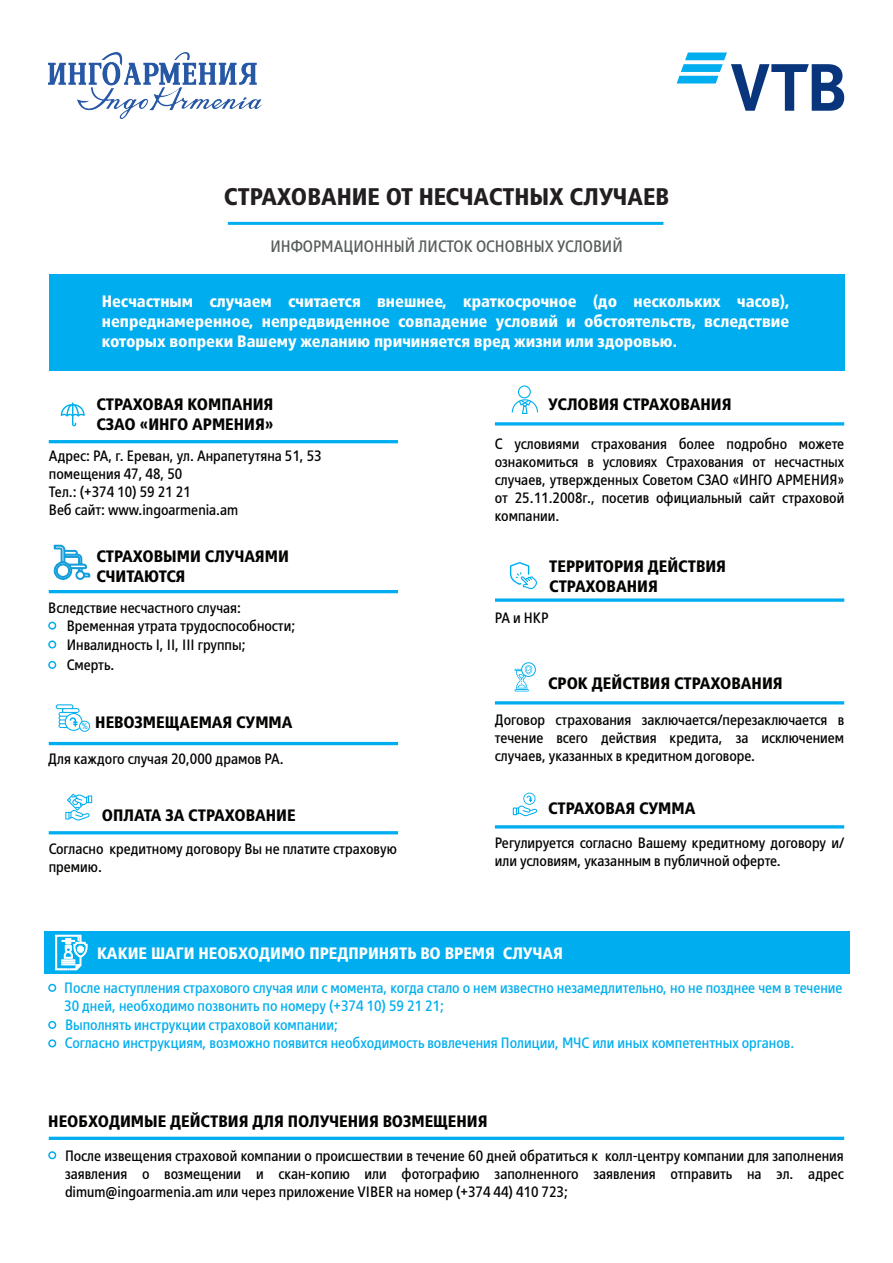
<style>
.page{position:relative;width:893px;height:1263px;background:#fff}
.page>*{position:absolute;margin:0;border:0;box-sizing:border-box;transform-origin:0 0}
.t1{font:700 24px "VTB Group Cond";color:#231f20}
.t2{font:700 16.5px/19.8px "VTB Group Cond";color:#fff;text-align:justify}
.t3{font:700 16.5px/19.8px "VTB Group Cond";color:#040503}
.t4{font:16.5px "VTB Group Cond";color:#585e5c}
.t5{font:15px/18px "VTB Group Cond";color:#040503}
.t6{font:15px/18.5px "VTB Group Cond";color:#00aeef}
.t7{font:8.7px "VTB Group Cond";color:#00aeef}
</style>
<div class="page">
<svg style="left:495px;top:598px;width:349px;height:4px"></svg>
<svg style="left:510px;top:562px;width:27px;height:27px"></svg>
<div style="left:49px;top:274px;width:795px;height:96px;background:#00aeef"></div>
<div style="left:44px;top:931px;width:805px;height:43px;background:#00aeef"></div>
<svg style="left:677px;top:53px;width:167px;height:58px"></svg>
<div style="left:48px;top:622px;width:8px;height:8px;border:2px solid #00aeef;border-radius:50%"></div>
<div style="left:48px;top:640px;width:8px;height:8px;border:2px solid #00aeef;border-radius:50%"></div>
<div style="left:48px;top:984px;width:8px;height:8px;border:2px solid #00aeef;border-radius:50%"></div>
<div style="left:48px;top:1039px;width:8px;height:8px;border:2px solid #00aeef;border-radius:50%"></div>
<div style="left:48px;top:1151px;width:8px;height:8px;border:2px solid #00aeef;border-radius:50%"></div>
<div style="left:48px;top:1021px;width:8px;height:8px;border:2px solid #00aeef;border-radius:50%"></div>
<div style="left:48px;top:661px;width:8px;height:8px;border:2px solid #00aeef;border-radius:50%"></div>
<svg style="left:522px;top:663px;width:13px;height:13px"></svg>
<div style="left:521px;top:662px;width:15px;height:15px;border:1px solid #00aeef;border-radius:50%"></div>
<svg style="left:514px;top:665px;width:18px;height:26px"></svg>
<svg style="left:65px;top:794px;width:27px;height:26px"></svg>
<svg style="left:513px;top:793px;width:24px;height:23px"></svg>
<img style="left:49px;top:53px;width:212px;height:65px">
<div style="left:518px;top:385px;width:13px;height:13px;border:1px solid #00aeef;border-radius:50%"></div>
<svg style="left:511px;top:399px;width:28px;height:15px"></svg>
<svg style="left:56px;top:704px;width:27px;height:27px"></svg>
<div style="left:80px;top:721px;width:10px;height:10px;background:#fff;border-radius:50%"></div>
<div style="left:79px;top:721px;width:11px;height:10px;border:1px solid #00aeef;border-radius:50%"></div>
<hr style="left:49px;top:440px;width:349px;height:3px;background:#00aeef">
<hr style="left:495px;top:422px;width:349px;height:3px;background:#00aeef">
<hr style="left:495px;top:701px;width:349px;height:3px;background:#00aeef">
<hr style="left:495px;top:825px;width:349px;height:3px;background:#00aeef">
<hr style="left:49px;top:831px;width:349px;height:3px;background:#00aeef">
<hr style="left:49px;top:590px;width:349px;height:3px;background:#00aeef">
<hr style="left:49px;top:742px;width:349px;height:3px;background:#00aeef">
<hr style="left:49px;top:1137px;width:795px;height:3px;background:#00aeef">
<svg style="left:61px;top:403px;width:24px;height:23px"></svg>
<hr style="left:228px;top:222px;width:435px;height:3px;background:#00aeef">
<svg style="left:53px;top:545px;width:37px;height:35px"></svg>
<svg style="left:55px;top:935px;width:32px;height:35px"></svg>
<h1 class="t1" style="left:224px;top:181px;width:447px">СТРАХОВАНИE ОТ НЕСЧАСТНЫХ СЛУЧАЕВ</h1>
<p class="t4" style="left:270px;top:235px;width:354px">ИНФОРМАЦИОННЫЙ ЛИСТОК ОСНОВНЫХ УСЛОВИЙ</p>
<p class="t2" style="left:102px;top:291px;width:689px">Несчастным случаем считается внешнее, краткосрочное (до нескольких часов), непреднамеренное, непредвиденное совпадение условий и обстоятельств, вследствие которых вопреки Вашему желанию причиняется вред жизни или здоровью.</p>
<p class="t3" style="left:96px;top:394px;width:179px">СТРАХОВАЯ КОМПАНИЯ<br>СЗАО «ИНГО АРМЕНИЯ»</p>
<p class="t5" style="left:49px;top:446px;width:274px">Адрес: РА, г. Ереван, ул. Анрапетутяна 51, 53 помещения 47, 48, 50<br>Тел.: (+374 10) 59 21 21<br>Веб сайт: www.ingoarmenia.am</p>
<p class="t3" style="left:96px;top:546px;width:194px">СТРАХОВЫМИ СЛУЧАЯМИ<br>СЧИТАЮТСЯ</p>
<p class="t5" style="left:48px;top:598px;width:194px">Вследствие несчастного случая:</p>
<p class="t5" style="left:67px;top:616px;width:230px;line-height:18.9px">Временная утрата трудоспособности;<br>Инвалидность I, II, III группы;</p>
<p class="t5" style="left:67px;top:655px;width:49px">Смерть.</p>
<p class="t7" style="left:82px;top:721px;width:7px">%</p>
<p class="t3" style="left:95px;top:712px;width:199px">НЕВОЗМЕЩАЕМАЯ СУММА</p>
<p class="t5" style="left:48px;top:749px;width:237px">Для каждого случая 20,000 драмов РА.</p>
<p class="t3" style="left:102px;top:805px;width:195px">ОПЛАТА ЗА СТРАХОВАНИЕ</p>
<p class="t5" style="left:49px;top:839px;width:350px">Согласно кредитному договору Вы не платите страховую премию.</p>
<p class="t3" style="left:548px;top:394px;width:185px">УСЛОВИЯ СТРАХОВАНИЯ</p>
<p class="t5" style="left:495px;top:434px;width:351px;text-align:justify">С условиями страхования более подробно можете ознакомиться в условиях Страхования от несчастных случаев, утвержденных Советом СЗАО «ИНГО АРМЕНИЯ» от 25.11.2008г., посетив официальный сайт страховой компании.</p>
<p class="t3" style="left:549px;top:556px;width:178px">ТЕРРИТОРИЯ ДЕЙСТВИЯ<br>СТРАХОВАНИЯ</p>
<p class="t5" style="left:495px;top:608px;width:55px">РА и НКР</p>
<p class="t3" style="left:548px;top:673px;width:236px">СРОК ДЕЙСТВИЯ СТРАХОВАНИЯ</p>
<p class="t5" style="left:495px;top:710px;width:351px;text-align:justify">Договор страхования заключается/перезаключается в течение всего действия кредита, за исключением случаев, указанных в кредитном договоре.</p>
<p class="t3" style="left:548px;top:798px;width:149px">СТРАХОВАЯ СУММА</p>
<p class="t5" style="left:495px;top:834px;width:351px">Регулируется согласно Вашему кредитному договору и/ или условиям, указанным в публичной оферте.</p>
<p class="t2" style="left:97px;top:943px;width:467px">КАКИЕ ШАГИ НЕОБХОДИМО ПРЕДПРИНЯТЬ ВО ВРЕМЯ СЛУЧАЯ</p>
<p class="t6" style="left:64px;top:978px;width:780px;line-height:18px">После наступления страхового случая или с момента, когда стало о нем известно незамедлительно, но не позднее чем в течение<br>30 дней, необходимо позвонить по номеру (+374 10) 59 21 21;</p>
<p class="t6" style="left:65px;top:1015px;width:731px">Выполнять инструкции страховой компании;<br>Согласно инструкциям, возможно появится необходимость вовлечения Полиции, МЧС или иных компетентных органов.</p>
<p class="t3" style="left:48px;top:1111px;width:441px">НЕОБХОДИМЫЕ ДЕЙСТВИЯ ДЛЯ ПОЛУЧЕНИЯ ВОЗМЕЩЕНИЯ</p>
<p class="t5" style="left:65px;top:1146px;width:780px;text-align:justify">После извещения страховой компании о происшествии в течение 60 дней обратиться к колл-центру компании для заполнения заявления о возмещении и скан-копию или фотографию заполненного заявления отправить на эл. адрес dimum@ingoarmenia.am или через приложение VIBER на номер (+374 44) 410 723;</p>
</div>
